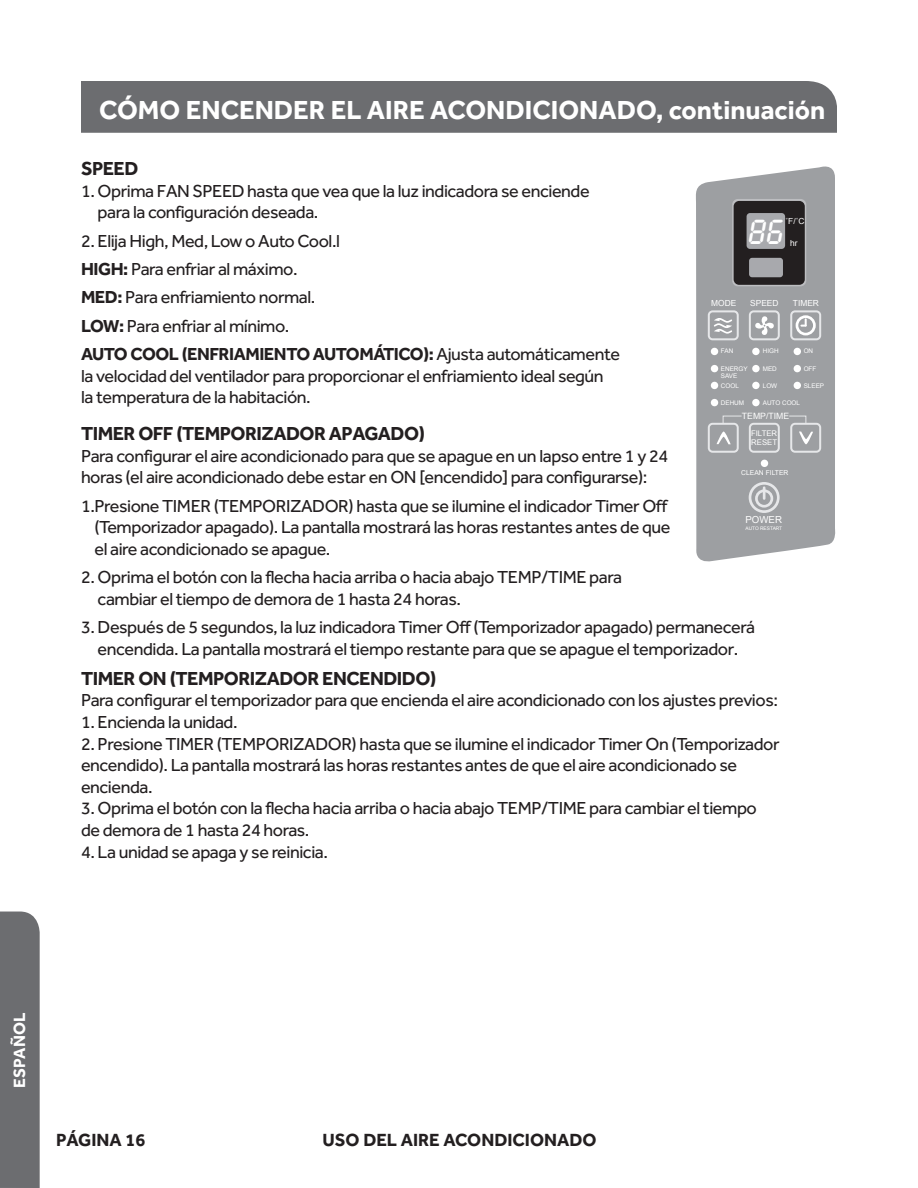
<style>
.page{position:relative;width:918px;height:1188px;background:#fff}
.page>*{position:absolute;margin:0;border:0;box-sizing:border-box;transform-origin:0 0}
.t1{font:36.45px "LCD";color:#fff}
.t2{font:700 27px "Effra";color:#fff}
.t3{font:700 19.5px "Effra";letter-spacing:-.025em;color:#231f20}
.t4{font:700 18.15px "Effra";color:#231f20}
.t5{font:18px/21.6px "Effra";letter-spacing:-.025em;color:#231f20}
.t6{font:700 16.8px "Effra";color:#fff}
.t7{font:9.6px "Arial";color:#fff}
.t8{font:8.7px "Arial";color:#fff}
.t9{font:8.4px "Arial";color:#fff}
.t10{font:7.8px/9.3px "Arial";color:#fff}
.t11{font:6.75px "Arial";color:#fff}
.t12{font:6.3px/7.6px "Arial";color:#fff}
.t13{font:4.8px "Arial";color:#fff}
.s1{font-weight:700}
</style>
<div class="page">
<div style="left:81px;top:81px;width:756px;height:52px;background:#6c6d70"></div>
<svg style="left:696px;top:166px;width:140px;height:396px;background:#a5a7aa"></svg>
<svg style="left:732px;top:199px;width:74px;height:87px"></svg>
<div style="left:734px;top:201px;width:71px;height:84px;background:#231f20;border-radius:5px"></div>
<div style="left:747px;top:213px;width:38px;height:36px;background:#a8a9ad;border-radius:3px"></div>
<div style="left:749px;top:258px;width:34px;height:19px;background:#a8a9ad;border-radius:3px"></div>
<div style="left:708px;top:310px;width:31px;height:30px;border:2px solid #e6e7e9;border-radius:4px"></div>
<div style="left:749px;top:310px;width:31px;height:30px;border:2px solid #e6e7e9;border-radius:4px"></div>
<div style="left:790px;top:310px;width:31px;height:30px;border:2px solid #e6e7e9;border-radius:4px"></div>
<div style="left:708px;top:423px;width:31px;height:30px;border:2px solid #e6e7e9;border-radius:4px"></div>
<div style="left:749px;top:423px;width:31px;height:30px;border:2px solid #e6e7e9;border-radius:4px"></div>
<div style="left:790px;top:423px;width:31px;height:30px;border:2px solid #e6e7e9;border-radius:4px"></div>
<div style="left:711px;top:348px;width:7px;height:7px;background:#fff;border-radius:50%"></div>
<div style="left:711px;top:365px;width:7px;height:7px;background:#fff;border-radius:50%"></div>
<div style="left:711px;top:382px;width:7px;height:7px;background:#fff;border-radius:50%"></div>
<div style="left:711px;top:399px;width:7px;height:7px;background:#fff;border-radius:50%"></div>
<div style="left:752px;top:348px;width:8px;height:7px;background:#fff;border-radius:50%"></div>
<div style="left:752px;top:365px;width:8px;height:7px;background:#fff;border-radius:50%"></div>
<div style="left:752px;top:382px;width:8px;height:7px;background:#fff;border-radius:50%"></div>
<div style="left:752px;top:399px;width:8px;height:7px;background:#fff;border-radius:50%"></div>
<div style="left:761px;top:460px;width:7px;height:7px;background:#fff;border-radius:50%"></div>
<div style="left:794px;top:348px;width:7px;height:7px;background:#fff;border-radius:50%"></div>
<div style="left:794px;top:365px;width:7px;height:7px;background:#fff;border-radius:50%"></div>
<div style="left:794px;top:382px;width:7px;height:7px;background:#fff;border-radius:50%"></div>
<div style="left:755px;top:489px;width:18px;height:19px;border:3px solid #e6e7e9;border-radius:50%"></div>
<svg style="left:763px;top:488px;width:3px;height:11px"></svg>
<div style="left:749px;top:482px;width:31px;height:31px;border:3px solid #e6e7e9;border-radius:50%"></div>
<svg style="left:714px;top:318px;width:18px;height:16px"></svg>
<svg style="left:755px;top:316px;width:19px;height:19px"></svg>
<div style="left:796px;top:315px;width:20px;height:20px;border:3px solid #fff;border-radius:50%"></div>
<svg style="left:801px;top:319px;width:6px;height:8px"></svg>
<svg style="left:717px;top:432px;width:14px;height:12px"></svg>
<svg style="left:799px;top:432px;width:14px;height:12px"></svg>
<svg style="left:722px;top:415px;width:20px;height:9px"></svg>
<svg style="left:789px;top:415px;width:18px;height:9px"></svg>
<div style="left:0;top:912px;width:40px;height:276px;background:#6c6d70"></div>
<h2 class="t2" style="left:99px;top:94px;width:727px">CÓMO ENCENDER EL AIRE ACONDICIONADO, continuación</h2>
<p class="t3" style="left:81px;top:157px;width:59px">SPEED</p>
<p class="t5" style="left:98px;top:180px;width:494px;text-indent:-17px">1. Oprima FAN SPEED hasta que vea que la luz indicadora se enciende para la configuración deseada.</p>
<p class="t5" style="left:81px;top:226px;width:541px;line-height:28.3px">2. Elija High, Med, Low o Auto Cool.l<br><span class="s1">HIGH:</span> Para enfriar al máximo.<br><span class="s1">MED:</span> Para enfriamiento normal.<br><span class="s1">LOW:</span> Para enfriar al mínimo.<br><span class="s1">AUTO COOL (ENFRIAMIENTO AUTOMÁTICO):</span> Ajusta automáticamente</p>
<p class="t5" style="left:81px;top:365px;width:524px">la velocidad del ventilador para proporcionar el enfriamiento ideal según la temperatura de la habitación.</p>
<p class="t3" style="left:81px;top:422px;width:345px">TIMER OFF (TEMPORIZADOR APAGADO)</p>
<p class="t5" style="left:81px;top:445px;width:589px">Para configurar el aire acondicionado para que se apague en un lapso entre 1 y 24 horas (el aire acondicionado debe estar en ON [encendido] para configurarse):</p>
<p class="t5" style="left:95px;top:495px;width:577px;text-indent:-14px">1.Presione TIMER (TEMPORIZADOR) hasta que se ilumine el indicador Timer Off (Temporizador apagado). La pantalla mostrará las horas restantes antes de que el aire acondicionado se apague.</p>
<p class="t5" style="left:98px;top:566px;width:526px;text-indent:-17px">2. Oprima el botón con la flecha hacia arriba o hacia abajo TEMP/TIME para cambiar el tiempo de demora de 1 hasta 24 horas.</p>
<p class="t5" style="left:81px;top:616px;width:676px;text-align:center">3. Después de 5 segundos, la luz indicadora Timer Off (Temporizador apagado) permanecerá encendida. La pantalla mostrará el tiempo restante para que se apague el temporizador.</p>
<p class="t3" style="left:81px;top:666px;width:357px">TIMER ON (TEMPORIZADOR ENCENDIDO)</p>
<p class="t5" style="left:81px;top:689px;width:699px">Para configurar el temporizador para que encienda el aire acondicionado con los ajustes previos:</p>
<p class="t5" style="left:81px;top:711px;width:158px">1. Encienda la unidad.</p>
<p class="t5" style="left:81px;top:733px;width:700px">2. Presione TIMER (TEMPORIZADOR) hasta que se ilumine el indicador Timer On (Temporizador encendido). La pantalla mostrará las horas restantes antes de que el aire acondicionado se encienda.</p>
<p class="t5" style="left:81px;top:797px;width:677px">3. Oprima el botón con la flecha hacia arriba o hacia abajo TEMP/TIME para cambiar el tiempo de demora de 1 hasta 24 horas.</p>
<p class="t5" style="left:81px;top:841px;width:249px">4. La unidad se apaga y se reinicia.</p>
<p class="t9" style="left:786px;top:216px;width:21px">˚F/˚C</p>
<p class="t9" style="left:790px;top:237px;width:9px">hr</p>
<h1 class="t1" style="left:746px;top:210px;width:37px">86</h1>
<p class="t9" style="left:711px;top:297px;width:27px">MODE</p>
<p class="t9" style="left:750px;top:297px;width:30px">SPEED</p>
<p class="t9" style="left:793px;top:297px;width:28px">TIMER</p>
<p class="t12" style="left:763px;top:347px;width:17px">HIGH</p>
<p class="t12" style="left:721px;top:347px;width:14px">FAN</p>
<p class="t12" style="left:804px;top:347px;width:11px">ON</p>
<p class="t12" style="left:804px;top:365px;width:14px">OFF</p>
<p class="t12" style="left:721px;top:365px;width:28px">ENERGY<br>SAVE</p>
<p class="t12" style="left:763px;top:365px;width:16px">MED</p>
<p class="t12" style="left:763px;top:382px;width:16px">LOW</p>
<p class="t12" style="left:804px;top:382px;width:22px">SLEEP</p>
<p class="t12" style="left:721px;top:382px;width:19px">COOL</p>
<p class="t12" style="left:721px;top:399px;width:25px">DEHUM</p>
<p class="t12" style="left:763px;top:399px;width:39px">AUTO COOL</p>
<p class="t10" style="left:751px;top:428px;width:28px">FILTER<br>RESET</p>
<p class="t8" style="left:742px;top:411px;width:49px">TEMP/TIME</p>
<p class="t11" style="left:741px;top:468px;width:49px">CLEAN FILTER</p>
<p class="t7" style="left:745px;top:513px;width:38px">POWER</p>
<p class="t13" style="left:745px;top:525px;width:38px">AUTO RESTART</p>
<p class="t6" style="left:9px;top:1088px;width:77px;rotate:-90deg">ESPAÑOL</p>
<p class="t4" style="left:56px;top:1129px;width:91px">PÁGINA 16</p>
<p class="t4" style="left:322px;top:1129px;width:276px">USO DEL AIRE ACONDICIONADO</p>
</div>
